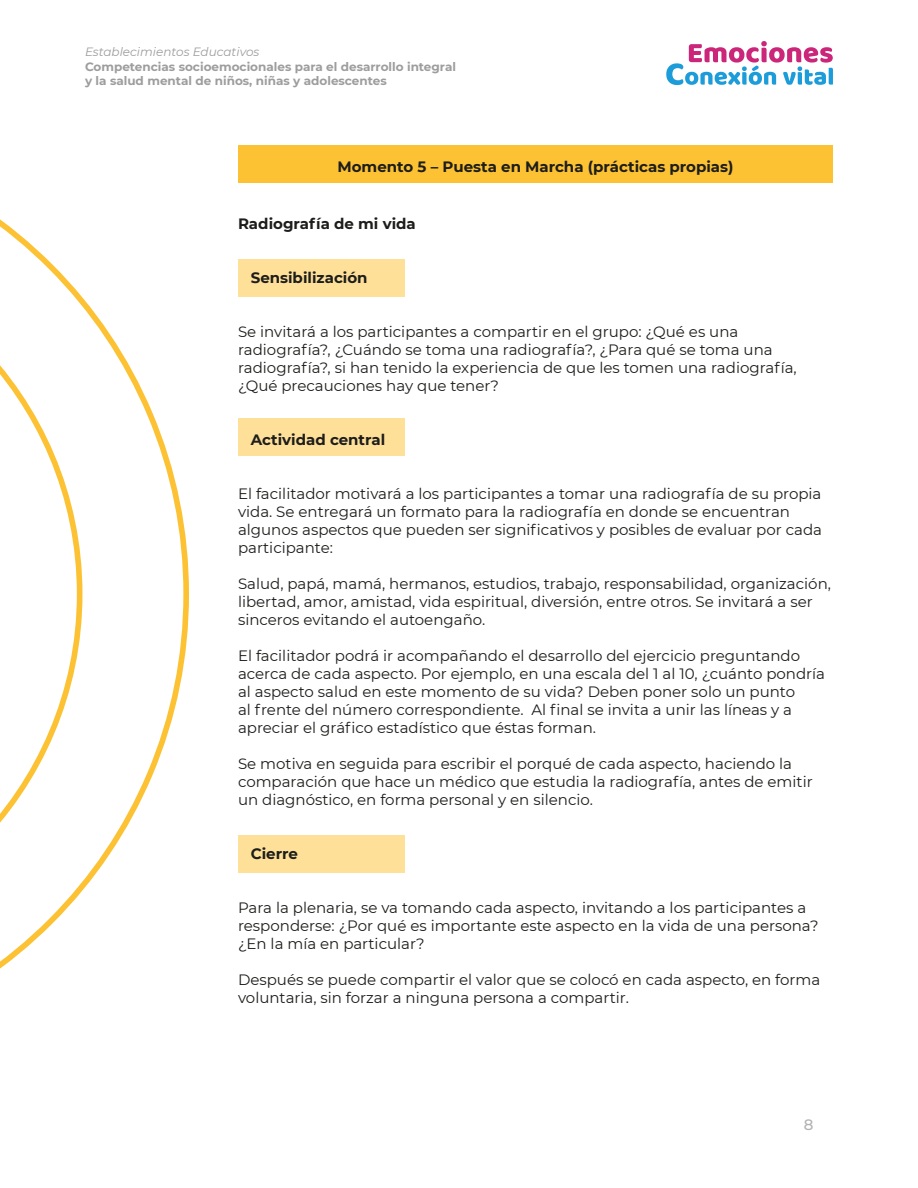
<style>
.page{position:relative;width:918px;height:1188px;background:#fff}
.page>*{position:absolute;margin:0;border:0;box-sizing:border-box;transform-origin:0 0}
.Cuerpo{font:15px/18px "Montserrat";color:#1d1d1b}
.Cuerpo-2{font:700 15px "Montserrat";color:#1d1d1b}
.Subtitulo{font:700 15px "Montserrat";color:#1d1d1b}
.t1{font:500 15px "Montserrat";color:#b2b2b2}
.t2{font:700 12px/14.4px "Montserrat";color:#9d9d9d}
.t3{font:italic 12px "Montserrat";color:#9d9d9d}
</style>
<div class="page">
<svg style="left:666px;top:41px;width:167px;height:44px"></svg>
<svg style="left:0;top:219px;width:189px;height:750px"></svg>
<div style="left:238px;top:835px;width:167px;height:38px;background:#fee099"></div>
<div style="left:238px;top:259px;width:167px;height:38px;background:#fee099"></div>
<div style="left:238px;top:418px;width:167px;height:38px;background:#fee099"></div>
<div style="left:238px;top:145px;width:595px;height:38px;background:#fcc233"></div>
<p class="t3" style="left:85px;top:44px;width:176px">Establecimientos Educativos</p>
<p class="t2" style="left:85px;top:59px;width:373px">Competencias socioemocionales para el desarrollo integral y la salud mental de niños, niñas y adolescentes</p>
<h2 class="Subtitulo" style="left:337px;top:155px;width:398px">Momento 5 – Puesta en Marcha (prácticas propias)</h2>
<p class="Cuerpo-2" style="left:238px;top:213px;width:179px">Radiografía de mi vida</p>
<p class="Cuerpo-2" style="left:251px;top:267px;width:118px">Sensibilización</p>
<p class="Cuerpo" style="left:238px;top:322px;width:560px">Se invitará a los participantes a compartir en el grupo: ¿Qué es una radiografía?, ¿Cuándo se toma una radiografía?, ¿Para qué se toma una radiografía?, si han tenido la experiencia de que les tomen una radiografía, ¿Qué precauciones hay que tener?</p>
<p class="Cuerpo-2" style="left:251px;top:429px;width:136px">Actividad central</p>
<p class="Cuerpo" style="left:238px;top:484px;width:586px">El facilitador motivará a los participantes a tomar una radiografía de su propia vida. Se entregará un formato para la radiografía en donde se encuentran algunos aspectos que pueden ser significativos y posibles de evaluar por cada participante:</p>
<p class="Cuerpo" style="left:238px;top:574px;width:595px">Salud, papá, mamá, hermanos, estudios, trabajo, responsabilidad, organización, libertad, amor, amistad, vida espiritual, diversión, entre otros. Se invitará a ser sinceros evitando el autoengaño.</p>
<p class="Cuerpo" style="left:238px;top:646px;width:589px">El facilitador podrá ir acompañando el desarrollo del ejercicio preguntando acerca de cada aspecto. Por ejemplo, en una escala del 1 al 10, ¿cuánto pondría al aspecto salud en este momento de su vida? Deben poner solo un punto<br>al frente del número correspondiente. Al final se invita a unir las líneas y a apreciar el gráfico estadístico que éstas forman.</p>
<p class="Cuerpo" style="left:238px;top:754px;width:576px">Se motiva en seguida para escribir el porqué de cada aspecto, haciendo la comparación que hace un médico que estudia la radiografía, antes de emitir un diagnóstico, en forma personal y en silencio.</p>
<p class="Cuerpo-2" style="left:251px;top:843px;width:49px">Cierre</p>
<p class="Cuerpo" style="left:238px;top:898px;width:582px">Para la plenaria, se va tomando cada aspecto, invitando a los participantes a responderse: ¿Por qué es importante este aspecto en la vida de una persona? ¿En la mía en particular?</p>
<p class="Cuerpo" style="left:238px;top:970px;width:584px">Después se puede compartir el valor que se colocó en cada aspecto, en forma voluntaria, sin forzar a ninguna persona a compartir.</p>
<p class="t1" style="left:804px;top:1114px;width:11px">8</p>
</div>
